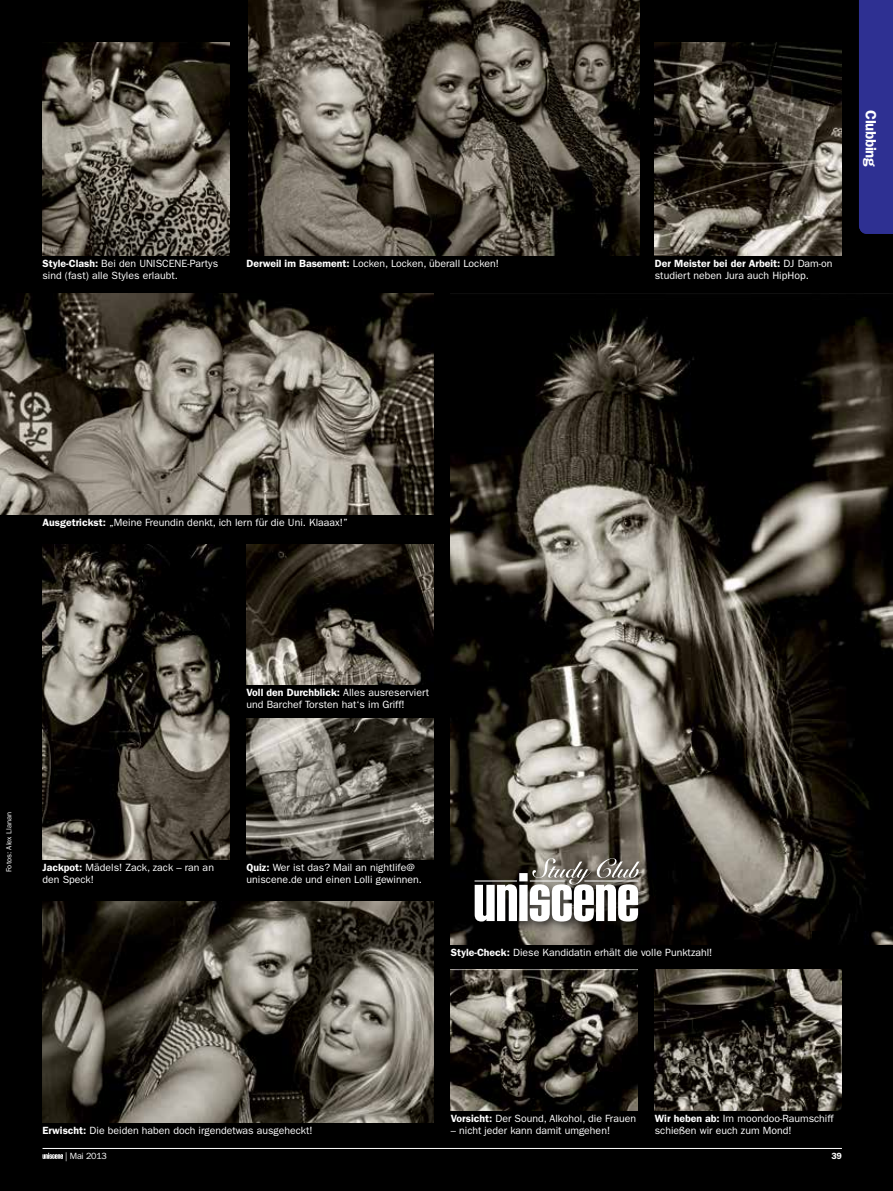
<style>
.page{position:relative;width:893px;height:1191px;background:#000}
.page>*{position:absolute;margin:0;border:0;box-sizing:border-box;transform-origin:0 0}
.t1{font:600 15px "ITC Franklin Gothic Std";letter-spacing:-.025em;color:#fff}
.t2{font:10.5px/12px "ITC Franklin Gothic Std";color:#fff}
.t3{font:9px "ITC Franklin Gothic Std";letter-spacing:-.025em;color:#fff}
.t4{font:600 9px "ITC Franklin Gothic Std";color:#fff}
.t5{font:7.5px "ITC Franklin Gothic Std";color:#fff}
.s1{font-weight:600}
</style>
<div class="page">
<hr style="left:43px;top:1148px;width:799px;height:1px;background:#fff">
<svg style="left:43px;top:1152px;width:20px;height:6px"></svg>
<div style="left:859px;top:0;width:34px;height:234px;background:#2e3092"></div>
<img style="left:43px;top:901px;width:391px;height:222px">
<img style="left:0;top:293px;width:434px;height:221px">
<img style="left:451px;top:293px;width:442px;height:651px">
<img style="left:451px;top:969px;width:187px;height:141px">
<img style="left:655px;top:969px;width:187px;height:141px">
<img style="left:247px;top:719px;width:187px;height:140px">
<img style="left:247px;top:544px;width:187px;height:141px">
<img style="left:249px;top:0;width:391px;height:255px">
<img style="left:655px;top:43px;width:187px;height:212px">
<img style="left:43px;top:43px;width:187px;height:212px">
<img style="left:43px;top:544px;width:187px;height:315px">
<div style="left:469px;top:853px;width:184px;height:80px;background:#000;opacity:.75"></div>
<svg style="left:475px;top:858px;width:168px;height:63px;background:#9c9a96"></svg>
<hr style="left:530px;top:880px;width:35px;height:1px;background:#fff">
<hr style="left:475px;top:880px;width:42px;height:1px;background:#fff">
<hr style="left:584px;top:880px;width:54px;height:1px;background:#fff">
<h1 class="t1" style="left:880px;top:110px;width:57px;rotate:90deg">Clubbing</h1>
<p class="t2" style="left:43px;top:257px;width:177px"><span class="s1">Style-Clash:</span> Bei den UNISCENE-Partys sind (fast) alle Styles erlaubt.</p>
<p class="t2" style="left:247px;top:257px;width:254px"><span class="s1">Derweil im Basement:</span> Locken, Locken, überall Locken!</p>
<p class="t2" style="left:655px;top:257px;width:179px"><span class="s1">Der Meister bei der Arbeit:</span> DJ Dam-on studiert neben Jura auch HipHop.</p>
<p class="t2" style="left:43px;top:516px;width:307px"><span class="s1">Ausgetrickst:</span> „Meine Freundin denkt, ich lern für die Uni. Klaaax!”</p>
<p class="t2" style="left:247px;top:687px;width:184px"><span class="s1">Voll den Durchblick:</span> Alles ausreserviert und Barchef Torsten hat‘s im Griff!</p>
<p class="t5" style="left:5px;top:872px;width:61px;rotate:-90deg">Fotos: Alex Llanan</p>
<p class="t2" style="left:43px;top:861px;width:173px"><span class="s1">Jackpot:</span> Mädels! Zack, zack – ran an den Speck!</p>
<p class="t2" style="left:247px;top:861px;width:177px"><span class="s1">Quiz:</span> Wer ist das? Mail an nightlife@ uniscene.de und einen Lolli gewinnen.</p>
<p class="t2" style="left:451px;top:946px;width:263px"><span class="s1">Style-Check:</span> Diese Kandidatin erhält die volle Punktzahl!</p>
<p class="t2" style="left:43px;top:1124px;width:272px"><span class="s1">Erwischt:</span> Die beiden haben doch irgendetwas ausgeheckt!</p>
<p class="t2" style="left:451px;top:1112px;width:187px"><span class="s1">Vorsicht:</span> Der Sound, Alkohol, die Frauen</p>
<p class="t2" style="left:451px;top:1124px;width:161px">– nicht jeder kann damit umgehen!</p>
<p class="t2" style="left:655px;top:1112px;width:180px"><span class="s1">Wir heben ab:</span> Im moondoo-Raumschiff schießen wir euch zum Mond!</p>
<p class="t3" style="left:65px;top:1150px;width:43px">| Mai 2013</p>
<p class="t4" style="left:831px;top:1150px;width:12px">39</p>
</div>
